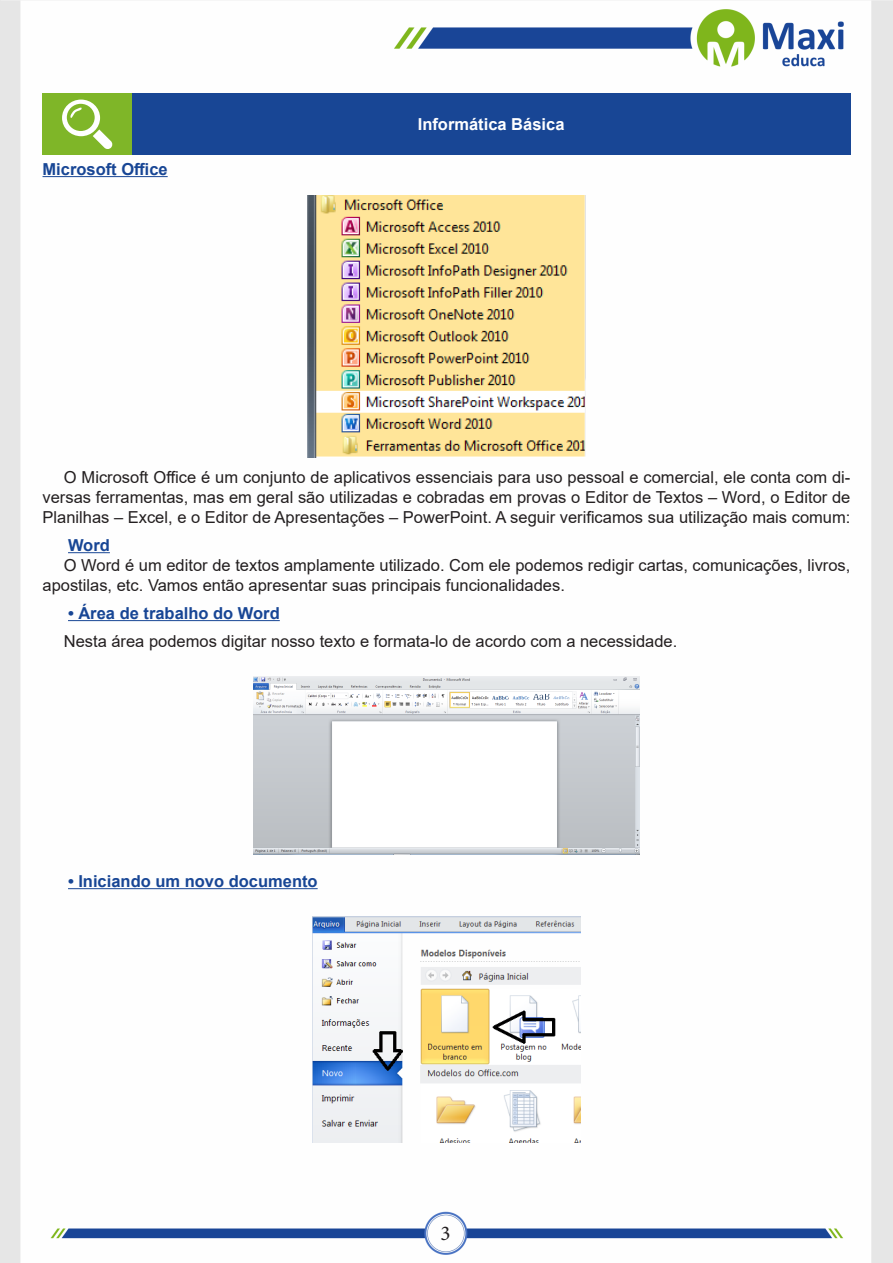
<style>
.page{position:relative;width:893px;height:1263px;background:#fff}
.page>*{position:absolute;margin:0;border:0;box-sizing:border-box;transform-origin:0 0}
.t1{font:21px "Minion Pro";color:#231f20}
.Texto{font:16.5px/19.8px "Arial";color:#231f20;text-align:justify}
.TITULO_DE_ASSUNTO__C{font:700 16.5px "Arial";color:#184695}
.Titulo_de_Caixa{font:700 16.5px "Arial";color:#fff}
</style>
<div class="page">
<img style="left:0;top:0;width:893px;height:1263px">
<hr style="left:43px;top:176px;width:125px;height:1px;background:#184695">
<hr style="left:68px;top:552px;width:42px;height:1px;background:#184695">
<hr style="left:68px;top:620px;width:212px;height:1px;background:#184695">
<hr style="left:68px;top:888px;width:250px;height:1px;background:#184695">
<div style="left:43px;top:94px;width:89px;height:61px;background:#7fb628"></div>
<div style="left:132px;top:94px;width:718px;height:61px;background:#184695"></div>
<svg style="left:62px;top:100px;width:51px;height:49px"></svg>
<img style="left:308px;top:196px;width:277px;height:262px">
<img style="left:253px;top:677px;width:387px;height:177px">
<img style="left:312px;top:916px;width:269px;height:226px">
<p class="TITULO_DE_ASSUNTO__C" style="left:43px;top:157px;width:127px">Microsoft Office</p>
<p class="Titulo_de_Caixa" style="left:418px;top:113px;width:148px">Informática Básica</p>
<p class="Texto" style="left:43px;top:467px;width:809px;text-indent:21px">O Microsoft Office é um conjunto de aplicativos essenciais para uso pessoal e comercial, ele conta com di&shy;versas ferramentas, mas em geral são utilizadas e cobradas em provas o Editor de Textos – Word, o Editor de Planilhas – Excel, e o Editor de Apresentações – PowerPoint. A seguir verificamos sua utilização mais comum:</p>
<p class="TITULO_DE_ASSUNTO__C" style="left:68px;top:533px;width:43px">Word</p>
<p class="Texto" style="left:43px;top:555px;width:809px;text-indent:21px">O Word é um editor de textos amplamente utilizado. Com ele podemos redigir cartas, comunicações, livros, apostilas, etc. Vamos então apresentar suas principais funcionalidades.</p>
<p class="TITULO_DE_ASSUNTO__C" style="left:68px;top:601px;width:213px">• Área de trabalho do Word</p>
<p class="Texto" style="left:64px;top:631px;width:615px">Nesta área podemos digitar nosso texto e formata-lo de acordo com a necessidade.</p>
<p class="TITULO_DE_ASSUNTO__C" style="left:68px;top:869px;width:251px">• Iniciando um novo documento</p>
<p class="t1" style="left:440px;top:1219px;width:12px">3</p>
</div>
